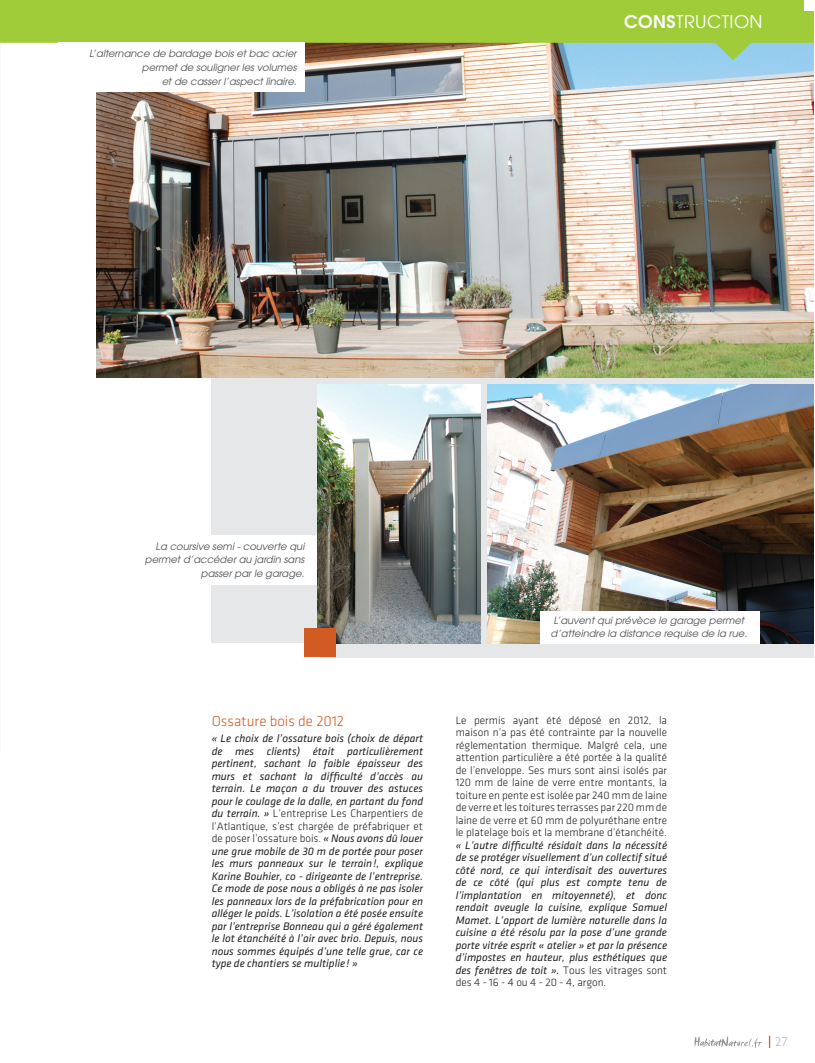
<style>
.page{position:relative;width:815px;height:1063px;background:#fff}
.page>*{position:absolute;margin:0;border:0;box-sizing:border-box;transform-origin:0 0}
.t1{font:17.5px "Te X Gyre Adventor";letter-spacing:.025em;color:#fff}
.t2{font:300 15px "Klavika";color:#d25b24}
.t3{font:300 12.5px "Gill Sans";color:#9aaebe}
.t4{font:italic 11.25px/12.5px "Klavika";color:#231f20;text-align:justify}
.t5{font:300 11.25px/12.5px "Klavika";color:#231f20;text-align:justify}
.t6{font:italic 10px/13.8px "Te X Gyre Adventor";color:#57585a;text-align:right}
.s1{font-weight:700}
.s2{font-weight:300;font-style:normal}
</style>
<div class="page">
<hr style="left:759px;top:35px;width:2px;height:1028px;background:#231f20">
<svg style="left:694px;top:1036px;width:68px;height:12px"></svg>
<svg style="left:769px;top:1036px;width:1px;height:12px"></svg>
<hr style="left:759px;top:35px;width:1px;height:1028px;background:#231f20">
<div style="left:320px;top:55px;width:494px;height:602px;background:#e6e7e9"></div>
<div style="left:212px;top:16px;width:602px;height:627px;background:#e6e7e9"></div>
<img style="left:97px;top:60px;width:717px;height:317px">
<img style="left:488px;top:384px;width:326px;height:259px">
<img style="left:317px;top:384px;width:164px;height:259px">
<svg style="left:0;top:0;width:814px;height:60px;background:#a4c756"></svg>
<div style="left:805px;top:0;width:9px;height:10px;background:#fff"></div>
<div style="left:305px;top:629px;width:31px;height:28px;background:#d25b24"></div>
<div style="left:58px;top:43px;width:247px;height:49px;background:#fff"></div>
<div style="left:70px;top:535px;width:247px;height:50px;background:#fff"></div>
<div style="left:540px;top:611px;width:219px;height:33px;background:#fff"></div>
<p class="t6" style="left:90px;top:46px;width:209px">L’alternance de bardage bois et bac acier permet de souligner les volumes<br>et de casser l’aspect linaire.</p>
<h1 class="t1" style="left:624px;top:7px;width:140px"><span class="s1">CONS</span>TRUCTION</h1>
<p class="t6" style="left:145px;top:538px;width:161px">La coursive semi - couverte qui permet d’accéder au jardin sans passer par le garage.</p>
<h2 class="t2" style="left:212px;top:713px;width:134px">Ossature bois de 2012</h2>
<p class="t4" style="left:212px;top:733px;width:213px">« Le choix de l’ossature bois (choix de départ de mes clients) était particulièrement pertinent, sachant la faible épaisseur des murs et sachant la difficulté d’accès au terrain. Le maçon a du trouver des astuces pour le coulage de la dalle, en partant du fond du terrain. » <span class="s2">L’entreprise Les Charpentiers de l’Atlantique, s’est chargée de préfabriquer et de poser l’ossature bois.</span> « Nous avons dû louer une grue mobile de 30 m de portée pour poser les murs panneaux sur le terrain!, explique Karine Bouhier, co - dirigeante de l’entreprise.<br>Ce mode de pose nous a obligés à ne pas isoler les panneaux lors de la préfabrication pour en alléger le poids. L’isolation a été posée ensuite par l’entreprise Bonneau qui a géré également le lot étanchéité à l’air avec brio. Depuis, nous nous sommes équipés d’une telle grue, car ce type de chantiers se multiplie ! »</p>
<p class="t6" style="left:551px;top:613px;width:198px;text-align:left">L’auvent qui prévèce le garage permet d’atteindre la distance requise de la rue.</p>
<p class="t5" style="left:456px;top:714px;width:213px">Le permis ayant été déposé en 2012, la maison n’a pas été contrainte par la nouvelle réglementation thermique. Malgré cela, une attention particulière a été portée à la qualité de l’enveloppe. Ses murs sont ainsi isolés par 120 mm de laine de verre entre montants, la toiture en pente est isolée par 240 mm de laine de verre et les toitures terrasses par 220 mm de laine de verre et 60 mm de polyuréthane entre le platelage bois et la membrane d’étanchéité.</p>
<p class="t4" style="left:456px;top:839px;width:213px">« L’autre difficulté résidait dans la nécessité de se protéger visuellement d’un collectif situé côté nord, ce qui interdisait des ouvertures de ce côté (qui plus est compte tenu de l’implantation en mitoyenneté), et donc rendait aveugle la cuisine, explique Samuel Mamet. L’apport de lumière naturelle dans la cuisine a été résolu par la pose d’une grande porte vitrée esprit « atelier » et par la présence d’impostes en hauteur, plus esthétiques que des fenêtres de toit ». <span class="s2">Tous les vitrages sont des 4 - 16 - 4 ou 4 - 20 - 4, argon.</span></p>
<p class="t3" style="left:775px;top:1035px;width:14px">27</p>
</div>
